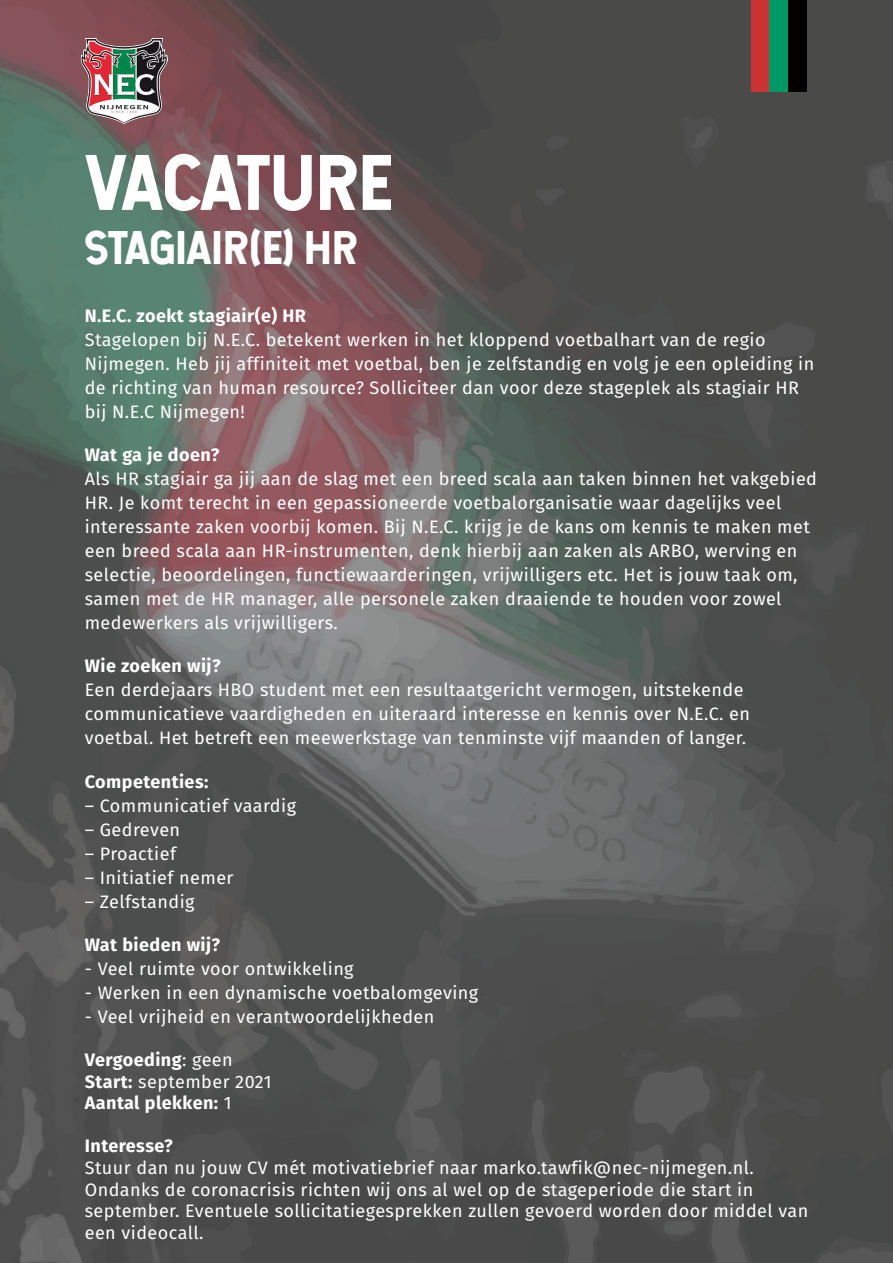
<style>
.page{position:relative;width:893px;height:1263px;background:#fff}
.page>*{position:absolute;margin:0;border:0;box-sizing:border-box;transform-origin:0 0}
.t1{font:75px "Hansief";color:#fff}
.t2{font:45px "Hansief";color:#fff}
.t3{font:18px/24px "Fira Sans";letter-spacing:.025em;color:#fff}
.t4{font:700 18px "Fira Sans";letter-spacing:.025em;color:#fff}
.s1{font-weight:400}
.s2{font-weight:700}
</style>
<div class="page">
<img style="left:0;top:0;width:893px;height:1263px">
<img style="left:80px;top:39px;width:87px;height:84px">
<div style="left:751px;top:0;width:19px;height:92px;background:#c33"></div>
<div style="left:770px;top:0;width:18px;height:92px;background:#096"></div>
<div style="left:788px;top:0;width:18px;height:92px;background:#000"></div>
<p class="t1" style="left:85px;top:135px;width:308px">VACATURE</p>
<p class="t2" style="left:85px;top:219px;width:275px">STAGIAIR(E) HR</p>
<p class="t4" style="left:85px;top:300px;width:223px">N.E.C. zoekt stagiair(e) HR</p>
<p class="t3" style="left:85px;top:327px;width:682px">Stagelopen bij N.E.C. betekent werken in het kloppend voetbalhart van de regio</p>
<p class="t3" style="left:85px;top:351px;width:731px">Nijmegen. Heb jij affiniteit met voetbal, ben je zelfstandig en volg je een opleiding in de richting van human resource? Solliciteer dan voor deze stageplek als stagiair HR bij N.E.C Nijmegen!</p>
<p class="t4" style="left:85px;top:440px;width:136px">Wat ga je doen?</p>
<p class="t3" style="left:85px;top:466px;width:734px">Als HR stagiair ga jij aan de slag met een breed scala aan taken binnen het vakgebied HR. Je komt terecht in een gepassioneerde voetbalorganisatie waar dagelijks veel interessante zaken voorbij komen. Bij N.E.C. krijg je de kans om kennis te maken met een breed scala aan HR-instrumenten, denk hierbij aan zaken als ARBO, werving en selectie, beoordelingen, functiewaarderingen, vrijwilligers etc. Het is jouw taak om, samen met de HR manager, alle personele zaken draaiende te houden voor zowel medewerkers als vrijwilligers.</p>
<p class="t4" style="left:85px;top:651px;width:137px">Wie zoeken wij?</p>
<p class="t3" style="left:85px;top:678px;width:660px">Een derdejaars HBO student met een resultaatgericht vermogen, uitstekende</p>
<p class="t3" style="left:85px;top:702px;width:667px">communicatieve vaardigheden en uiteraard interesse en kennis over N.E.C. en</p>
<p class="t3" style="left:85px;top:726px;width:663px">voetbal. Het betreft een meewerkstage van tenminste vijf maanden of langer.</p>
<p class="t4" style="left:85px;top:766px;width:125px">Competenties:</p>
<p class="t3" style="left:85px;top:793px;width:213px">– Communicatief vaardig</p>
<p class="t3" style="left:85px;top:817px;width:97px">– Gedreven</p>
<p class="t3" style="left:85px;top:841px;width:93px">– Proactief</p>
<p class="t3" style="left:85px;top:865px;width:150px">– Initiatief nemer</p>
<p class="t3" style="left:85px;top:889px;width:111px">– Zelfstandig</p>
<p class="t4" style="left:85px;top:929px;width:137px">Wat bieden wij?</p>
<p class="t3" style="left:85px;top:956px;width:270px">- Veel ruimte voor ontwikkeling</p>
<p class="t3" style="left:85px;top:980px;width:395px">- Werken in een dynamische voetbalomgeving</p>
<p class="t3" style="left:85px;top:1004px;width:351px">- Veel vrijheid en verantwoordelijkheden</p>
<p class="t4" style="left:85px;top:1044px;width:149px">Vergoeding<span class="s1">: geen</span></p>
<p class="t3" style="left:85px;top:1069px;width:188px"><span class="s2">Start:</span> september 2021</p>
<p class="t4" style="left:85px;top:1088px;width:148px">Aantal plekken: <span class="s1">1</span></p>
<p class="t3" style="left:85px;top:1135px;width:671px;line-height:21.6px"><span class="s2">Interesse?<br></span>Stuur dan nu jouw CV mét motivatiebrief naar marko.tawfik@nec-nijmegen.nl.</p>
<p class="t3" style="left:85px;top:1177px;width:670px">Ondanks de coronacrisis richten wij ons al wel op de stageperiode die start in</p>
<p class="t3" style="left:85px;top:1200px;width:725px;line-height:21.6px">september. Eventuele sollicitatiegesprekken zullen gevoerd worden door middel van een videocall.</p>
</div>
